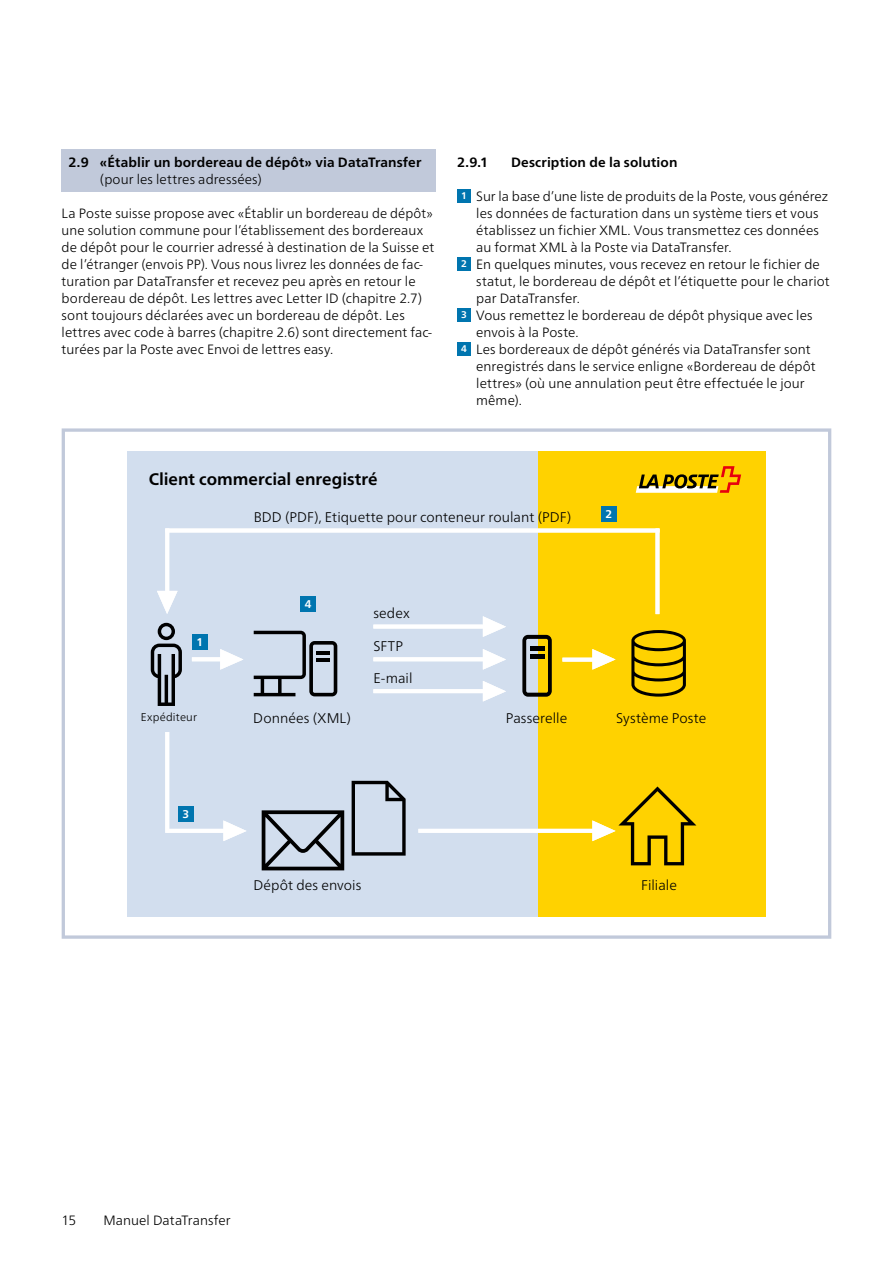
<style>
.page{position:relative;width:893px;height:1263px;background:#fff}
.page>*{position:absolute;margin:0;border:0;box-sizing:border-box;transform-origin:0 0}
.Copy_Untertitel{font:700 16.8px "Frutiger Neue LT Pro";color:#000}
.Fussnoten{font:300 13.95px "Frutiger Neue LT Pro";letter-spacing:.005em;color:#000}
.Copy{font:300 13.5px/17px "Frutiger Neue LT Pro";letter-spacing:.005em;color:#000}
.Untertitel_mit_Balke{font:700 13.5px/17px "Frutiger Neue LT Pro";letter-spacing:.01em;color:#000}
.Copy_Untertitel-2{font:700 13.5px "Frutiger Neue LT Pro";letter-spacing:.01em;color:#000}
.Fussnoten-2{font:300 11.25px "Frutiger Neue LT Pro";letter-spacing:.02em;color:#000}
.t1{font:700 11.25px "Frutiger Neue LT Pro";color:#fff}
.t2{font:700 9.6px "Frutiger Neue LT Pro";color:#fff}
.s1{font-weight:300}
</style>
<div class="page">
<div style="left:62px;top:150px;width:374px;height:42px;background:#c1c9da"></div>
<div style="left:62px;top:428px;width:769px;height:511px;border:3px solid #c1c9da"></div>
<div style="left:457px;top:189px;width:14px;height:13px;background:#0075af"></div>
<div style="left:457px;top:257px;width:14px;height:13px;background:#0075af"></div>
<div style="left:457px;top:308px;width:14px;height:13px;background:#0075af"></div>
<div style="left:457px;top:342px;width:14px;height:13px;background:#0075af"></div>
<div style="left:128px;top:451px;width:637px;height:465px;background:#d2deee"></div>
<div style="left:538px;top:451px;width:227px;height:465px;background:#ffd200"></div>
<svg style="left:157px;top:591px;width:21px;height:23px"></svg>
<hr style="left:165px;top:528px;width:4px;height:71px;background:#fff">
<svg style="left:223px;top:820px;width:23px;height:21px"></svg>
<hr style="left:167px;top:829px;width:61px;height:4px;background:#fff">
<hr style="left:418px;top:829px;width:179px;height:4px;background:#fff">
<svg style="left:169px;top:528px;width:486px;height:4px;background:#fcfcf9"></svg>
<svg style="left:655px;top:528px;width:4px;height:86px"></svg>
<hr style="left:165px;top:732px;width:4px;height:101px;background:#fff">
<div style="left:178px;top:806px;width:16px;height:15px;background:#0075af"></div>
<div style="left:601px;top:506px;width:16px;height:16px;background:#0075af"></div>
<svg style="left:220px;top:649px;width:23px;height:21px"></svg>
<svg style="left:592px;top:649px;width:24px;height:21px"></svg>
<svg style="left:562px;top:658px;width:36px;height:4px"></svg>
<hr style="left:373px;top:625px;width:115px;height:3px;background:#fff">
<hr style="left:373px;top:689px;width:118px;height:4px;background:#fff">
<svg style="left:483px;top:616px;width:23px;height:21px"></svg>
<hr style="left:373px;top:657px;width:118px;height:4px;background:#fff">
<svg style="left:483px;top:649px;width:23px;height:21px"></svg>
<svg style="left:483px;top:681px;width:23px;height:20px"></svg>
<div style="left:192px;top:634px;width:16px;height:16px;background:#0075af"></div>
<hr style="left:192px;top:657px;width:35px;height:4px;background:#fff">
<div style="left:300px;top:596px;width:16px;height:16px;background:#0075af"></div>
<svg style="left:636px;top:466px;width:105px;height:27px"></svg>
<svg style="left:151px;top:623px;width:31px;height:83px"></svg>
<svg style="left:254px;top:631px;width:83px;height:65px"></svg>
<svg style="left:522px;top:635px;width:30px;height:62px"></svg>
<hr style="left:530px;top:646px;width:14px;height:4px;background:#000">
<hr style="left:530px;top:654px;width:14px;height:4px;background:#000">
<svg style="left:631px;top:630px;width:55px;height:67px"></svg>
<svg style="left:262px;top:810px;width:82px;height:60px"></svg>
<svg style="left:352px;top:781px;width:54px;height:75px"></svg>
<svg style="left:592px;top:786px;width:104px;height:79px"></svg>
<p class="Untertitel_mit_Balke" style="left:100px;top:154px;width:323px;text-indent:-31px">2.9 «Établir un bordereau de dépôt» via DataTransfer <span class="s1">(pour les lettres adressées)</span></p>
<p class="Copy" style="left:62px;top:205px;width:374px">La Poste suisse propose avec «Établir un bordereau de dépôt» une solution commune pour l’établissement des bordereaux de dépôt pour le courrier adressé à destination de la Suisse et de l’étranger (envois PP). Vous nous livrez les données de fac&shy;turation par DataTransfer et recevez peu après en retour le bordereau de dépôt. Les lettres avec Letter ID (chapitre 2.7) sont toujours déclarées avec un bordereau de dépôt. Les lettres avec code à barres (chapitre 2.6) sont directement fac&shy;turées par la Poste avec Envoi de lettres easy.</p>
<p class="Copy_Untertitel-2" style="left:457px;top:154px;width:33px">2.9.1</p>
<p class="Copy_Untertitel-2" style="left:511px;top:154px;width:168px">Description de la solution</p>
<p class="t2" style="left:461px;top:190px;width:7px">1</p>
<p class="Copy" style="left:476px;top:188px;width:353px">Sur la base d’une liste de produits de la Poste, vous générez les données de facturation dans un système tiers et vous établissez un fichier XML. Vous transmettez ces données au format XML à la Poste via DataTransfer.</p>
<p class="t2" style="left:461px;top:258px;width:7px">2</p>
<p class="Copy" style="left:476px;top:256px;width:355px">En quelques minutes, vous recevez en retour le fichier de statut, le bordereau de dépôt et l’étiquette pour le chariot par DataTransfer.</p>
<p class="t2" style="left:461px;top:309px;width:7px">3</p>
<p class="Copy" style="left:476px;top:307px;width:338px">Vous remettez le bordereau de dépôt physique avec les envois à la Poste.</p>
<p class="t2" style="left:461px;top:343px;width:7px">4</p>
<p class="Copy" style="left:476px;top:341px;width:341px">Les bordereaux de dépôt générés via DataTransfer sont enregistrés dans le service enligne «Bordereau de dépôt lettres» (où une annulation peut être effectuée le jour même).</p>
<p class="Copy_Untertitel" style="left:149px;top:470px;width:230px">Client commercial enregistré</p>
<p class="Fussnoten" style="left:254px;top:509px;width:319px">BDD (PDF), Etiquette pour conteneur roulant (PDF)</p>
<p class="t1" style="left:196px;top:635px;width:8px">1</p>
<p class="t1" style="left:305px;top:597px;width:8px">4</p>
<p class="Fussnoten" style="left:373px;top:605px;width:38px">sedex</p>
<p class="Fussnoten" style="left:373px;top:638px;width:31px">SFTP</p>
<p class="Fussnoten" style="left:373px;top:669px;width:41px">E-mail</p>
<p class="t1" style="left:605px;top:507px;width:8px">2</p>
<p class="Fussnoten-2" style="left:141px;top:710px;width:58px">Expéditeur</p>
<p class="Fussnoten" style="left:253px;top:709px;width:99px">Données (XML)</p>
<p class="t1" style="left:182px;top:807px;width:8px">3</p>
<p class="Fussnoten" style="left:254px;top:877px;width:109px">Dépôt des envois</p>
<p class="Copy" style="left:62px;top:1212px;width:16px">15</p>
<p class="Copy" style="left:103px;top:1212px;width:129px">Manuel DataTransfer</p>
<p class="Fussnoten" style="left:506px;top:709px;width:63px">Passerelle</p>
<p class="Fussnoten" style="left:616px;top:709px;width:92px">Système Poste</p>
<p class="Fussnoten" style="left:641px;top:877px;width:37px">Filiale</p>
</div>
